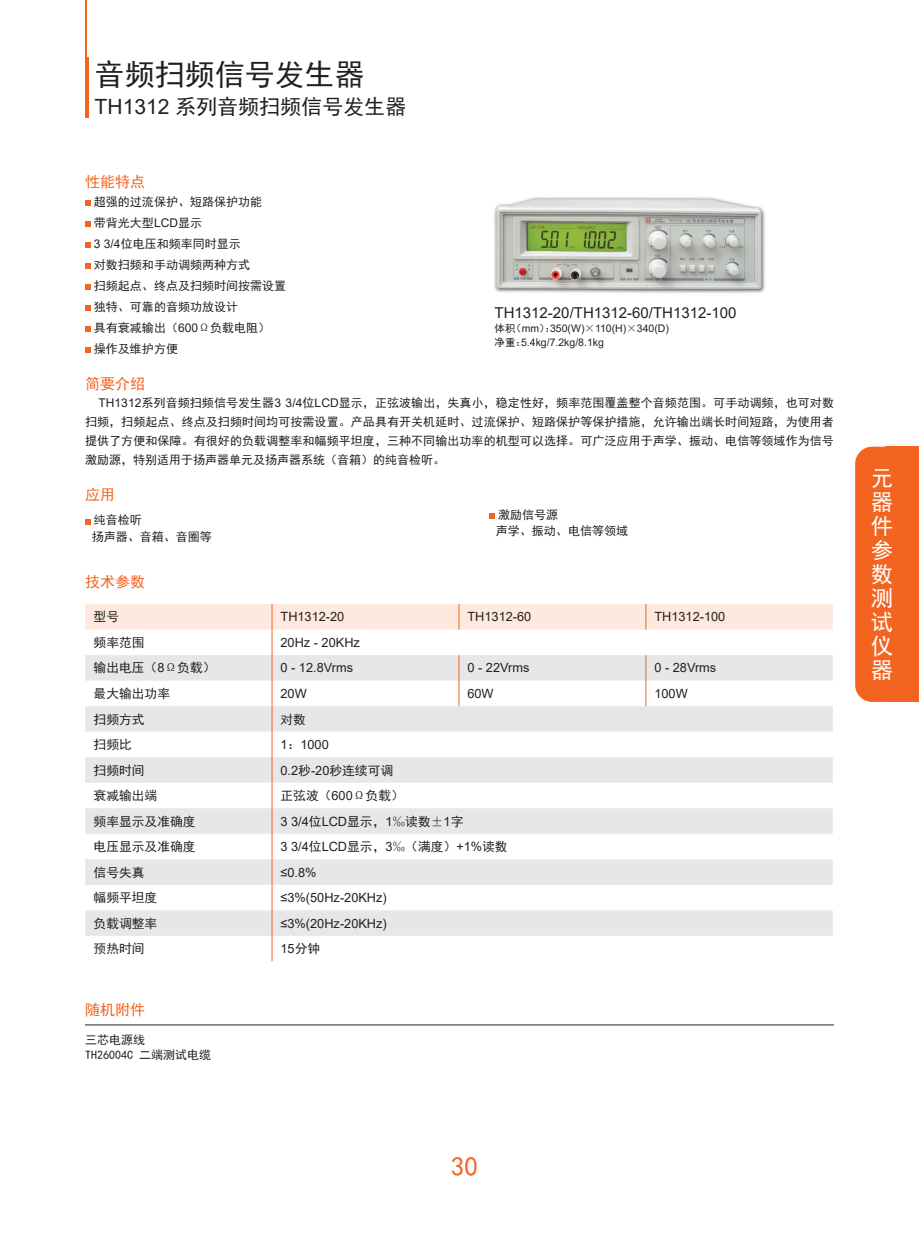
<style>
.page{position:relative;width:919px;height:1238px;background:#fff}
.page>*{position:absolute;margin:0;border:0;box-sizing:border-box;transform-origin:0 0}
.t1{font:30px "Sim Hei";color:#231f20}
.t2{font:27px "Sim Hei";color:#f36421}
.t3{font:22.5px/24px "Sim Hei";color:#fff;text-align:justify}
.t4{font:21px "Sim Hei";color:#231f20}
.t5{font:15px "Arial";color:#231f20}
.t6{font:15px "Sim Hei";color:#f36421}
.t7{font:12.75px "Arial";color:#231f20}
.t8{font:12.75px "Sim Hei";color:#231f20}
.t9{font:12px/18.8px "Sim Hei";color:#231f20;text-align:justify}
.t10{font:10.5px "Arial";color:#231f20}
.s1{font-family:"Arial"}
.s2{font-family:"Sim Sun"}
.s3{font-family:"Sim Hei"}
</style>
<div class="page">
<hr style="left:85px;top:57px;width:4px;height:60px;background:#f36421">
<hr style="left:85px;top:0;width:1px;height:82px;background:#f36421">
<img style="left:494px;top:197px;width:271px;height:96px">
<div style="left:855px;top:446px;width:58px;height:256px;background:#f36421;border-radius:17px"></div>
<svg style="left:900px;top:446px;width:18px;height:256px"></svg>
<svg style="left:85px;top:200px;width:6px;height:6px"></svg>
<svg style="left:85px;top:221px;width:6px;height:6px"></svg>
<svg style="left:85px;top:242px;width:6px;height:6px"></svg>
<svg style="left:85px;top:263px;width:6px;height:6px"></svg>
<svg style="left:85px;top:284px;width:6px;height:6px"></svg>
<svg style="left:85px;top:305px;width:6px;height:6px"></svg>
<svg style="left:85px;top:326px;width:6px;height:6px"></svg>
<svg style="left:85px;top:347px;width:6px;height:6px"></svg>
<svg style="left:85px;top:519px;width:6px;height:5px"></svg>
<svg style="left:489px;top:513px;width:6px;height:5px"></svg>
<hr style="left:85px;top:1024px;width:748px;height:1px;background:#231f20">
<svg style="left:85px;top:604px;width:747px;height:357px"></svg>
<p class="t1" style="left:95px;top:60px;width:271px">音频扫频信号发生器</p>
<p class="t4" style="left:95px;top:96px;width:313px"><span class="s1">TH1312</span> 系列音频扫频信号发生器</p>
<p class="t6" style="left:85px;top:174px;width:61px">性能特点</p>
<p class="t9" style="left:94px;top:192px;width:170px">超强的过流保护、短路保护功能</p>
<p class="t9" style="left:94px;top:213px;width:110px">带背光大型<span class="s1">LCD</span>显示</p>
<p class="t9" style="left:94px;top:234px;width:148px"><span class="s1">3 3/4</span>位电压和频率同时显示</p>
<p class="t9" style="left:94px;top:255px;width:158px">对数扫频和手动调频两种方式</p>
<p class="t9" style="left:94px;top:276px;width:194px">扫频起点、终点及扫频时间按需设置</p>
<p class="t9" style="left:94px;top:297px;width:146px">独特、可靠的音频功放设计</p>
<p class="t9" style="left:94px;top:318px;width:178px">具有衰减输出（<span class="s1">600</span><span class="s2">Ω</span>负载电阻）</p>
<p class="t9" style="left:94px;top:339px;width:86px">操作及维护方便</p>
<p class="t6" style="left:85px;top:376px;width:61px">简要介绍</p>
<p class="t9" style="left:85px;top:394px;width:750px;text-indent:13px"><span class="s1">TH1312</span>系列音频扫频信号发生器<span class="s1">3 3/4</span>位<span class="s1">LCD</span>显示，正弦波输出，失真小，稳定性好，频率范围覆盖整个音频范围。可手动调频，也可对数扫频，扫频起点、终点及扫频时间均可按需设置。产品具有开关机延时、过流保护、短路保护等保护措施，允许输出端长时间短路，为使用者提供了方便和保障。有很好的负载调整率和幅频平坦度，三种不同输出功率的机型可以选择。可广泛应用于声学、振动、电信等领域作为信号激励源，特别适用于扬声器单元及扬声器系统（音箱）的纯音检听。</p>
<p class="t6" style="left:85px;top:487px;width:31px">应用</p>
<p class="t9" style="left:94px;top:511px;width:50px">纯音检听</p>
<p class="t9" style="left:92px;top:527px;width:121px">扬声器、音箱、音圈等</p>
<p class="t5" style="left:494px;top:302px;width:243px">TH1312-20/TH1312-60/TH1312-100</p>
<p class="t10" style="left:494px;top:321px;width:176px"><span class="s3">体积（</span>mm<span class="s3">）：</span>350(W)<span class="s2">×</span>110(H)<span class="s2">×</span>340(D)</p>
<p class="t10" style="left:494px;top:335px;width:111px"><span class="s3">净重：</span>5.4kg/7.2kg/8.1kg</p>
<p class="t9" style="left:498px;top:505px;width:61px">激励信号源</p>
<p class="t9" style="left:496px;top:521px;width:133px">声学、振动、电信等领域</p>
<p class="t6" style="left:85px;top:574px;width:61px">技术参数</p>
<p class="t8" style="left:94px;top:610px;width:27px">型号</p>
<p class="t7" style="left:280px;top:608px;width:65px">TH1312-20</p>
<p class="t7" style="left:467px;top:608px;width:65px">TH1312-60</p>
<p class="t7" style="left:654px;top:608px;width:72px">TH1312-100</p>
<p class="t8" style="left:94px;top:636px;width:52px">频率范围</p>
<p class="t7" style="left:280px;top:633px;width:81px">20Hz - 20KHz</p>
<p class="t8" style="left:94px;top:661px;width:123px">输出电压（<span class="s1">8</span><span class="s2">Ω</span>负载）</p>
<p class="t7" style="left:280px;top:659px;width:74px">0 - 12.8Vrms</p>
<p class="t7" style="left:467px;top:659px;width:63px">0 - 22Vrms</p>
<p class="t7" style="left:654px;top:659px;width:63px">0 - 28Vrms</p>
<p class="t8" style="left:94px;top:687px;width:78px">最大输出功率</p>
<p class="t7" style="left:280px;top:684px;width:28px">20W</p>
<p class="t7" style="left:467px;top:684px;width:28px">60W</p>
<p class="t7" style="left:654px;top:684px;width:35px">100W</p>
<p class="t8" style="left:94px;top:712px;width:52px">扫频方式</p>
<p class="t8" style="left:280px;top:712px;width:27px">对数</p>
<p class="t8" style="left:94px;top:738px;width:40px">扫频比</p>
<p class="t7" style="left:280px;top:735px;width:50px">1<span class="s3">：</span>1000</p>
<p class="t8" style="left:94px;top:763px;width:52px">扫频时间</p>
<p class="t7" style="left:280px;top:761px;width:114px">0.2<span class="s3">秒</span>-20<span class="s3">秒连续可调</span></p>
<p class="t8" style="left:94px;top:789px;width:65px">衰减输出端</p>
<p class="t8" style="left:280px;top:789px;width:125px">正弦波（<span class="s1">600</span><span class="s2">Ω</span>负载）</p>
<p class="t8" style="left:94px;top:814px;width:103px">频率显示及准确度</p>
<p class="t7" style="left:280px;top:812px;width:184px">3 3/4<span class="s3">位</span>LCD<span class="s3">显示，</span>1<span class="s2">‰</span><span class="s3">读数</span><span class="s2">±</span>1<span class="s3">字</span></p>
<p class="t8" style="left:94px;top:840px;width:103px">电压显示及准确度</p>
<p class="t7" style="left:280px;top:837px;width:229px">3 3/4<span class="s3">位</span>LCD<span class="s3">显示，</span>3<span class="s2">‰</span><span class="s3">（满度）</span>+1%<span class="s3">读数</span></p>
<p class="t8" style="left:94px;top:865px;width:52px">信号失真</p>
<p class="t7" style="left:280px;top:863px;width:38px">≤0.8%</p>
<p class="t8" style="left:94px;top:891px;width:65px">幅频平坦度</p>
<p class="t7" style="left:280px;top:888px;width:108px">≤3%(50Hz-20KHz)</p>
<p class="t8" style="left:94px;top:916px;width:65px">负载调整率</p>
<p class="t7" style="left:280px;top:914px;width:108px">≤3%(20Hz-20KHz)</p>
<p class="t8" style="left:94px;top:942px;width:52px">预热时间</p>
<p class="t7" style="left:280px;top:939px;width:41px">15<span class="s3">分钟</span></p>
<p class="t6" style="left:85px;top:1002px;width:61px">随机附件</p>
<p class="t9" style="left:85px;top:1030px;width:61px">三芯电源线</p>
<p class="t9" style="left:85px;top:1045px;width:127px">TH26004C 二端测试电缆</p>
<h3 class="t3" style="left:870px;top:466px;width:24px">元器件参数测试仪器</h3>
<p class="t2" style="left:451px;top:1152px;width:28px">30</p>
</div>
